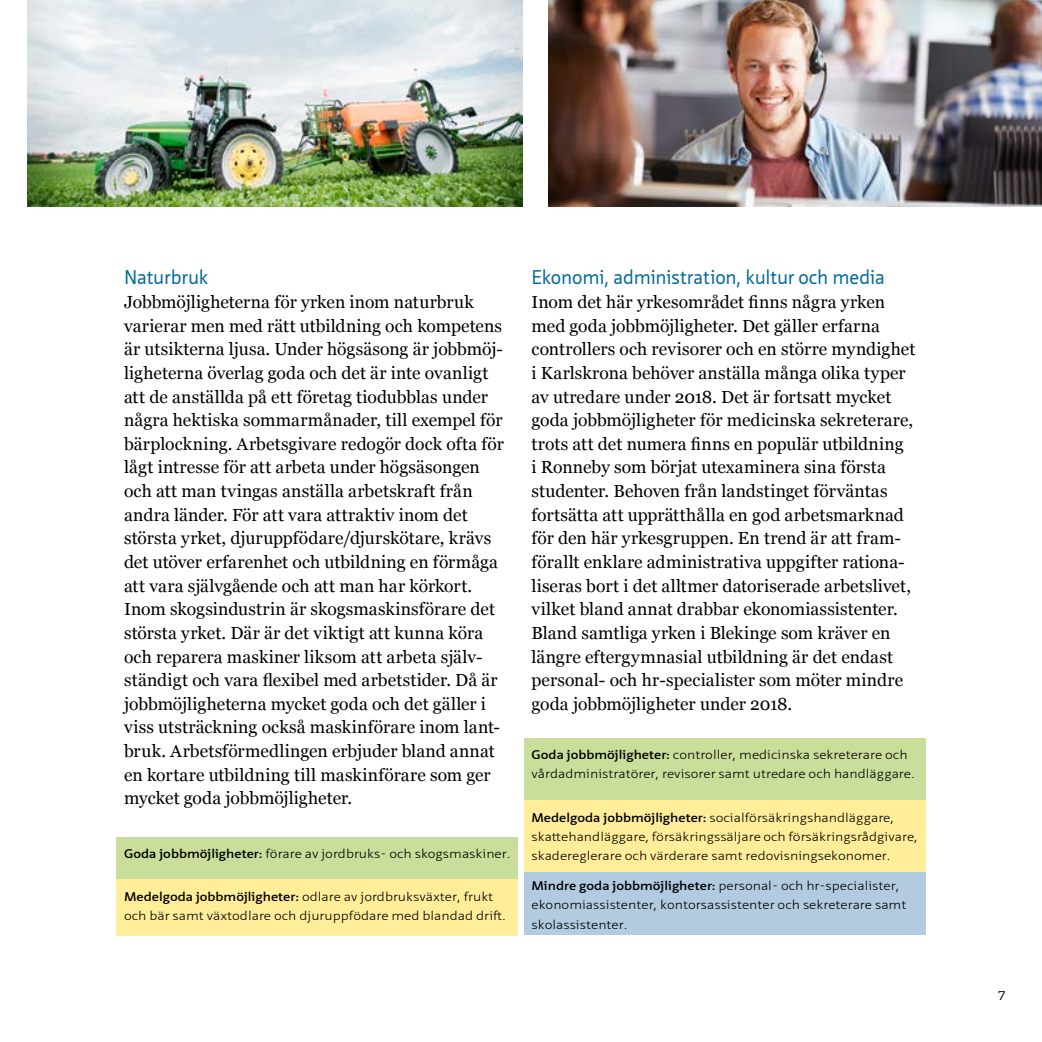
<style>
.page{position:relative;width:1042px;height:1042px;background:#fff}
.page>*{position:absolute;margin:0;border:0;box-sizing:border-box;transform-origin:0 0}
.t1{font:19.25px "Neue Sans Pro";letter-spacing:-.01em;color:#00699a}
.t2{font:17.5px/23.6px "Georgia";letter-spacing:.005em;color:#000}
.t3{font:300 12.25px/19.2px "Neue Sans Pro";color:#000;scale:1.17 1}
.t4{font:12.25px "Neue Sans Pro";color:#000}
.s1{font-weight:600}
</style>
<div class="page">
<img style="left:28px;top:0;width:495px;height:207px">
<img style="left:549px;top:0;width:493px;height:207px">
<div style="left:524px;top:738px;width:401px;height:61px;background:#c9de9b"></div>
<div style="left:524px;top:871px;width:401px;height:63px;background:#b3cbe0"></div>
<div style="left:524px;top:799px;width:401px;height:72px;background:#ffed99"></div>
<div style="left:116px;top:837px;width:402px;height:42px;background:#c9de9b"></div>
<div style="left:116px;top:879px;width:402px;height:57px;background:#ffed99"></div>
<p class="t1" style="left:124px;top:265px;width:86px">Naturbruk</p>
<p class="t2" style="left:124px;top:291px;width:381px">Jobbmöjligheterna för yrken inom naturbruk varierar men med rätt utbildning och kompetens är utsikterna ljusa. Under högsäsong är jobbmöj&shy;ligheterna överlag goda och det är inte ovanligt att de anställda på ett företag tiodubblas under några hektiska sommarmånader, till exempel för bärplockning. Arbetsgivare redogör dock ofta för lågt intresse för att arbeta under högsäsongen och att man tvingas anställa arbetskraft från andra länder. För att vara attraktiv inom det största yrket, djuruppfödare/djurskötare, krävs det utöver erfarenhet och utbildning en förmåga att vara självgående och att man har körkort.<br>Inom skogsindustrin är skogsmaskinsförare det största yrket. Där är det viktigt att kunna köra och reparera maskiner liksom att arbeta själv&shy;ständigt och vara flexibel med arbetstider. Då är jobbmöjligheterna mycket goda och det gäller i viss utsträckning också maskinförare inom lant&shy;bruk. Arbetsförmedlingen erbjuder bland annat en kortare utbildning till maskinförare som ger mycket goda jobbmöjligheter.</p>
<p class="t3" style="left:124px;top:843px;width:332px"><span class="s1">Goda jobbmöjligheter:</span> förare av jordbruks- och skogsmaskiner.</p>
<p class="t3" style="left:124px;top:887px;width:328px"><span class="s1">Medelgoda jobbmöjligheter:</span> odlare av jordbruksväxter, frukt och bär samt växtodlare och djuruppfödare med blandad drift.</p>
<p class="t1" style="left:531px;top:265px;width:355px">Ekonomi, administration, kultur och media</p>
<p class="t2" style="left:531px;top:291px;width:385px">Inom det här yrkesområdet finns några yrken med goda jobbmöjligheter. Det gäller erfarna controllers och revisorer och en större myndighet i Karlskrona behöver anställa många olika typer av utredare under 2018. Det är fortsatt mycket goda jobbmöjligheter för medicinska sekreterare, trots att det numera finns en populär utbildning<br>i Ronneby som börjat utexaminera sina första studenter. Behoven från landstinget förväntas fortsätta att upprätthålla en god arbetsmarknad för den här yrkesgruppen. En trend är att fram&shy;förallt enklare administrativa uppgifter rationa&shy;liseras bort i det alltmer datoriserade arbetslivet, vilket bland annat drabbar ekonomiassistenter.<br>Bland samtliga yrken i Blekinge som kräver en längre eftergymnasial utbildning är det endast personal- och hr-specialister som möter mindre goda jobbmöjligheter under 2018.</p>
<p class="t3" style="left:531px;top:744px;width:329px"><span class="s1">Goda jobbmöjligheter:</span> controller, medicinska sekreterare och vårdadministratörer, revisorer samt utredare och handläggare.</p>
<p class="t3" style="left:531px;top:807px;width:332px"><span class="s1">Medelgoda jobbmöjligheter:</span> socialförsäkringshandläggare, skattehandläggare, försäkringssäljare och försäkringsrådgivare, skadereglerare och värderare samt redovisningsekonomer.</p>
<p class="t3" style="left:531px;top:876px;width:322px"><span class="s1">Mindre goda jobbmöjligheter:</span> personal- och hr-specialister, ekonomiassistenter, kontorsassistenter och sekreterare samt skolassistenter.</p>
<p class="t4" style="left:998px;top:988px;width:9px">7</p>
</div>
